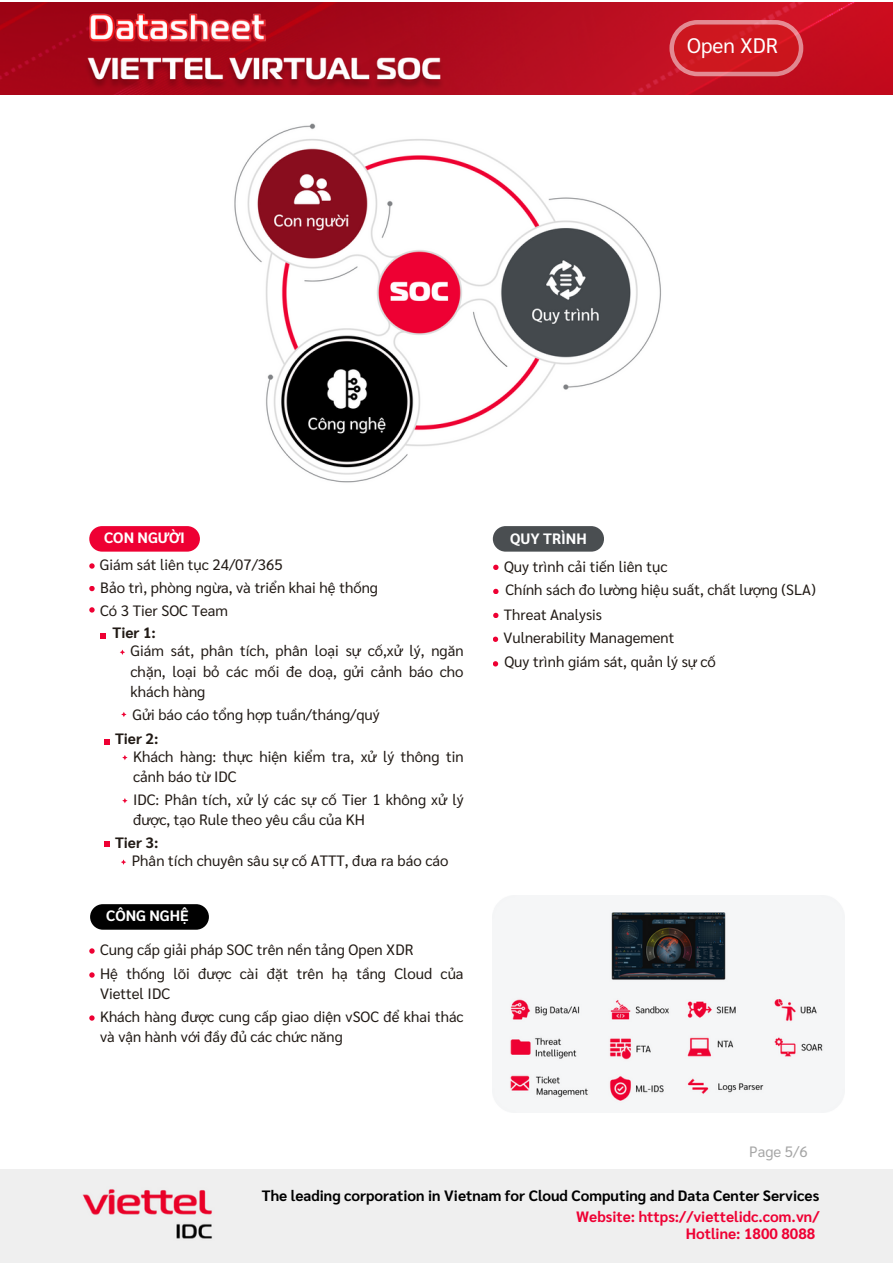
<style>
.page{position:relative;width:893px;height:1264px;background:#fff}
.page>*{position:absolute;margin:0;border:0;box-sizing:border-box;transform-origin:0 0}
.t1{font:21px "Sarabun";color:#fff}
.t2{font:15px/20.2px "Sarabun";color:#211a15}
.t3{font:700 15px "Sarabun";color:#000}
.t4{font:700 15px "Sarabun";color:#e03}
.t5{font:700 15px "Sarabun";color:#fff}
.t6{font:700 15px "Sarabun";color:#211a15}
.t7{font:15px "Sarabun";color:#a6a6a6}
.t8{font:14.85px/20.1px "Sarabun";color:#211a15}
</style>
<div class="page">
<div style="left:0;top:1169px;width:892px;height:93px;background:#efefef"></div>
<svg style="left:120px;top:649px;width:5px;height:6px"></svg>
<svg style="left:121px;top:712px;width:6px;height:5px"></svg>
<svg style="left:104px;top:739px;width:6px;height:5px"></svg>
<svg style="left:122px;top:755px;width:6px;height:5px"></svg>
<svg style="left:122px;top:798px;width:6px;height:5px"></svg>
<svg style="left:104px;top:841px;width:6px;height:5px"></svg>
<svg style="left:121px;top:859px;width:5px;height:6px"></svg>
<svg style="left:89px;top:563px;width:6px;height:5px"></svg>
<img style="left:234px;top:123px;width:427px;height:360px">
<svg style="left:493px;top:564px;width:5px;height:6px"></svg>
<svg style="left:493px;top:612px;width:5px;height:6px"></svg>
<svg style="left:493px;top:636px;width:5px;height:6px"></svg>
<img style="left:0;top:2px;width:892px;height:92px">
<svg style="left:669px;top:20px;width:134px;height:56px;background:#d12c35"></svg>
<img style="left:493px;top:895px;width:351px;height:217px">
<svg style="left:493px;top:588px;width:5px;height:6px"></svg>
<svg style="left:100px;top:633px;width:6px;height:5px"></svg>
<svg style="left:89px;top:607px;width:6px;height:5px"></svg>
<svg style="left:89px;top:586px;width:6px;height:5px"></svg>
<div style="left:89px;top:526px;width:111px;height:25px;background:#e03;border-radius:13px"></div>
<svg style="left:493px;top:661px;width:5px;height:5px"></svg>
<div style="left:493px;top:526px;width:111px;height:25px;background:#4a4e51;border-radius:13px"></div>
<svg style="left:89px;top:972px;width:6px;height:5px"></svg>
<svg style="left:89px;top:1015px;width:6px;height:5px"></svg>
<svg style="left:89px;top:948px;width:6px;height:5px"></svg>
<div style="left:90px;top:904px;width:119px;height:25px;background:#010101;border-radius:13px"></div>
<p class="t1" style="left:687px;top:31px;width:92px">Open XDR</p>
<p class="t5" style="left:104px;top:527px;width:82px">CON NGƯỜI</p>
<p class="t2" style="left:100px;top:554px;width:184px">Giám sát liên tục 24/07/365</p>
<p class="t2" style="left:100px;top:576px;width:279px">Bảo trì, phòng ngừa, và triển khai hệ thống</p>
<p class="t2" style="left:100px;top:599px;width:129px">Có 3 Tier SOC Team</p>
<p class="t6" style="left:112px;top:622px;width:45px">Tier 1:</p>
<p class="t2" style="left:130px;top:640px;width:334px;text-align:justify">Giám sát, phân tích, phân loại sự cố,xử lý, ngăn chặn, loại bỏ các mối đe doạ, gửi cảnh báo cho khách hàng</p>
<p class="t2" style="left:132px;top:703px;width:249px">Gửi báo cáo tổng hợp tuần/tháng/quý</p>
<p class="t6" style="left:115px;top:727px;width:45px">Tier 2:</p>
<p class="t2" style="left:133px;top:745px;width:332px">Khách hàng: thực hiện kiểm tra, xử lý thông tin cảnh báo từ IDC</p>
<p class="t2" style="left:133px;top:788px;width:332px">IDC: Phân tích, xử lý các sự cố Tier 1 không xử lý được, tạo Rule theo yêu cầu của KH</p>
<p class="t6" style="left:115px;top:832px;width:45px">Tier 3:</p>
<p class="t2" style="left:132px;top:849px;width:318px">Phân tích chuyên sâu sự cố ATTT, đưa ra báo cáo</p>
<p class="t5" style="left:106px;top:904px;width:84px">CÔNG NGHỆ</p>
<p class="t2" style="left:100px;top:938px;width:315px">Cung cấp giải pháp SOC trên nền tảng Open XDR</p>
<p class="t2" style="left:100px;top:962px;width:365px">Hệ thống lõi được cài đặt trên hạ tầng Cloud của<br>Viettel IDC</p>
<p class="t8" style="left:100px;top:1005px;width:365px">Khách hàng được cung cấp giao diện vSOC để khai thác và vận hành với đầy đủ các chức năng</p>
<p class="t5" style="left:510px;top:527px;width:78px">QUY TRÌNH</p>
<p class="t2" style="left:504px;top:555px;width:165px">Quy trình cải tiến liên tục</p>
<p class="t8" style="left:504px;top:603px;width:100px">Threat Analysis</p>
<p class="t8" style="left:503px;top:627px;width:172px">Vulnerability Management</p>
<p class="t8" style="left:505px;top:579px;width:312px">Chính sách đo lường hiệu suất, chất lượng (SLA)</p>
<p class="t2" style="left:504px;top:651px;width:213px">Quy trình giám sát, quản lý sự cố</p>
<p class="t7" style="left:749px;top:1141px;width:60px">Page 5/6</p>
<p class="t3" style="left:262px;top:1184px;width:559px">The leading corporation in Vietnam for Cloud Computing and Data Center Services</p>
<p class="t4" style="left:576px;top:1206px;width:245px">Website: https://viettelidc.com.vn/</p>
<p class="t4" style="left:685px;top:1223px;width:131px">Hotline: 1800 8088</p>
</div>
